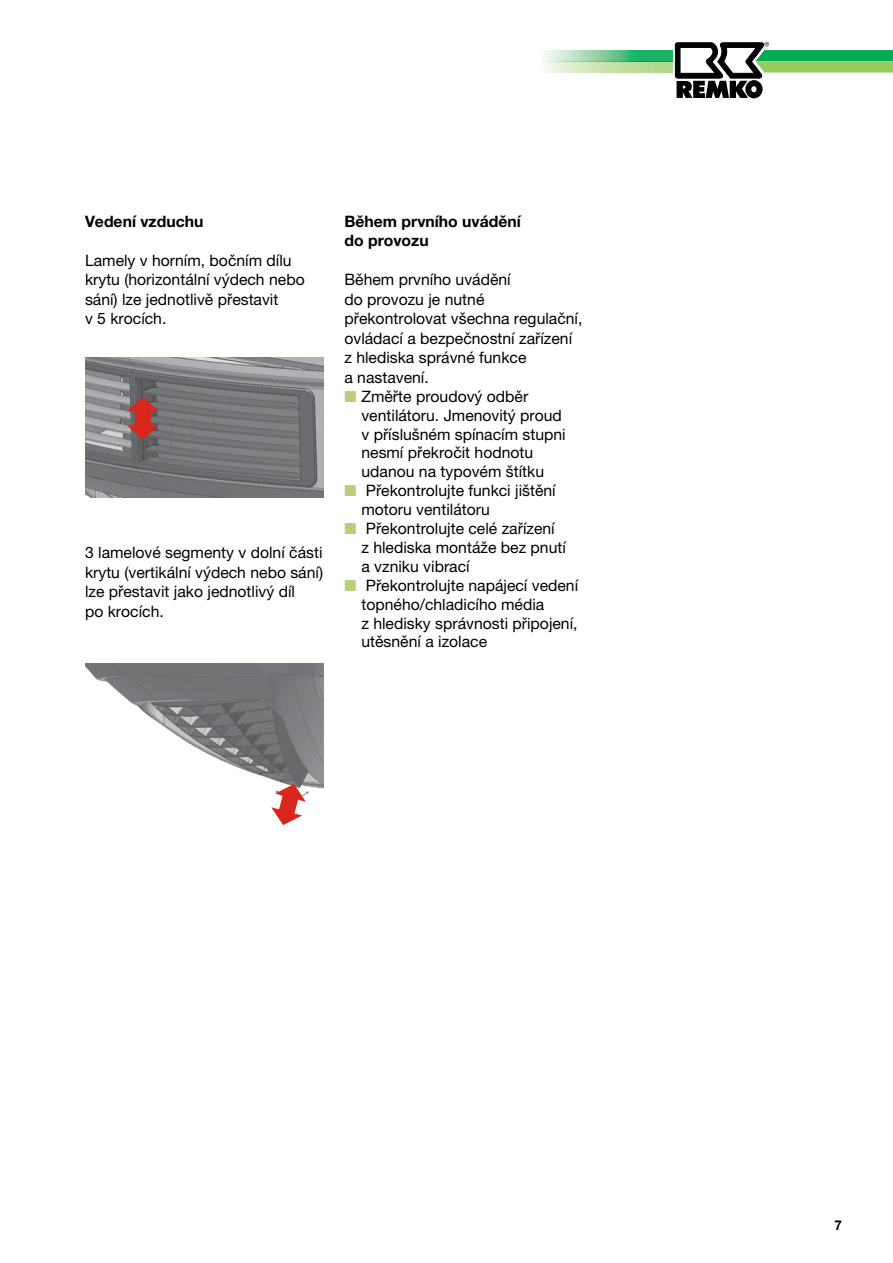
<style>
.page{position:relative;width:893px;height:1263px;background:#fff}
.page>*{position:absolute;margin:0;border:0;box-sizing:border-box;transform-origin:0 0}
.t1{font:15.75px/19.5px "Helvetica Neue LT Pro";color:#000}
.t2{font:700 15.75px/19.5px "Helvetica Neue LT Pro";color:#000}
.t3{font:700 13.5px "Helvetica Neue LT Pro";color:#000}
.s1{color:#b6cf78}
</style>
<div class="page">
<svg style="left:544px;top:50px;width:128px;height:11px"></svg>
<svg style="left:675px;top:42px;width:218px;height:56px"></svg>
<svg style="left:541px;top:61px;width:131px;height:12px;background:#c3e1ae"></svg>
<img style="left:85px;top:358px;width:238px;height:140px">
<img style="left:85px;top:664px;width:238px;height:130px">
<svg style="left:271px;top:784px;width:35px;height:41px"></svg>
<svg style="left:127px;top:397px;width:32px;height:42px"></svg>
<p class="t2" style="left:85px;top:211px;width:120px">Vedení vzduchu</p>
<p class="t1" style="left:85px;top:250px;width:221px">Lamely v horním, bočním dílu krytu (horizontální výdech nebo sání) lze jednotlivě přestavit<br>v 5 krocích.</p>
<p class="t1" style="left:85px;top:543px;width:240px">3 lamelové segmenty v dolní části krytu (vertikální výdech nebo sání) lze přestavit jako jednotlivý díl<br>po krocích.</p>
<p class="t2" style="left:344px;top:211px;width:178px">Během prvního uvádění do provozu</p>
<p class="t1" style="left:344px;top:270px;width:240px">Během prvního uvádění<br>do provozu je nutné překontrolovat všechna regulační, ovládací a bezpečnostní zařízení z hlediska správné funkce<br>a nastavení.</p>
<p class="t1" style="left:361px;top:386px;width:206px;line-height:18.9px;text-indent:-17px"><span class="s1">■</span> Změřte proudový odběr ventilátoru. Jmenovitý proud v příslušném spínacím stupni nesmí překročit hodnotu udanou na typovém štítku</p>
<p class="t1" style="left:361px;top:481px;width:196px;line-height:18.9px;text-indent:-17px"><span class="s1">■</span> Překontrolujte funkci jištění motoru ventilátoru</p>
<p class="t1" style="left:361px;top:519px;width:206px;line-height:18.9px;text-indent:-17px"><span class="s1">■</span> Překontrolujte celé zařízení z hlediska montáže bez pnutí a vzniku vibrací</p>
<p class="t1" style="left:361px;top:575px;width:218px;line-height:18.9px;text-indent:-17px"><span class="s1">■</span> Překontrolujte napájecí vedení topného/chladicího média<br>z hledisky správnosti připojení, utěsnění a izolace</p>
<p class="t3" style="left:834px;top:1217px;width:9px">7</p>
</div>
